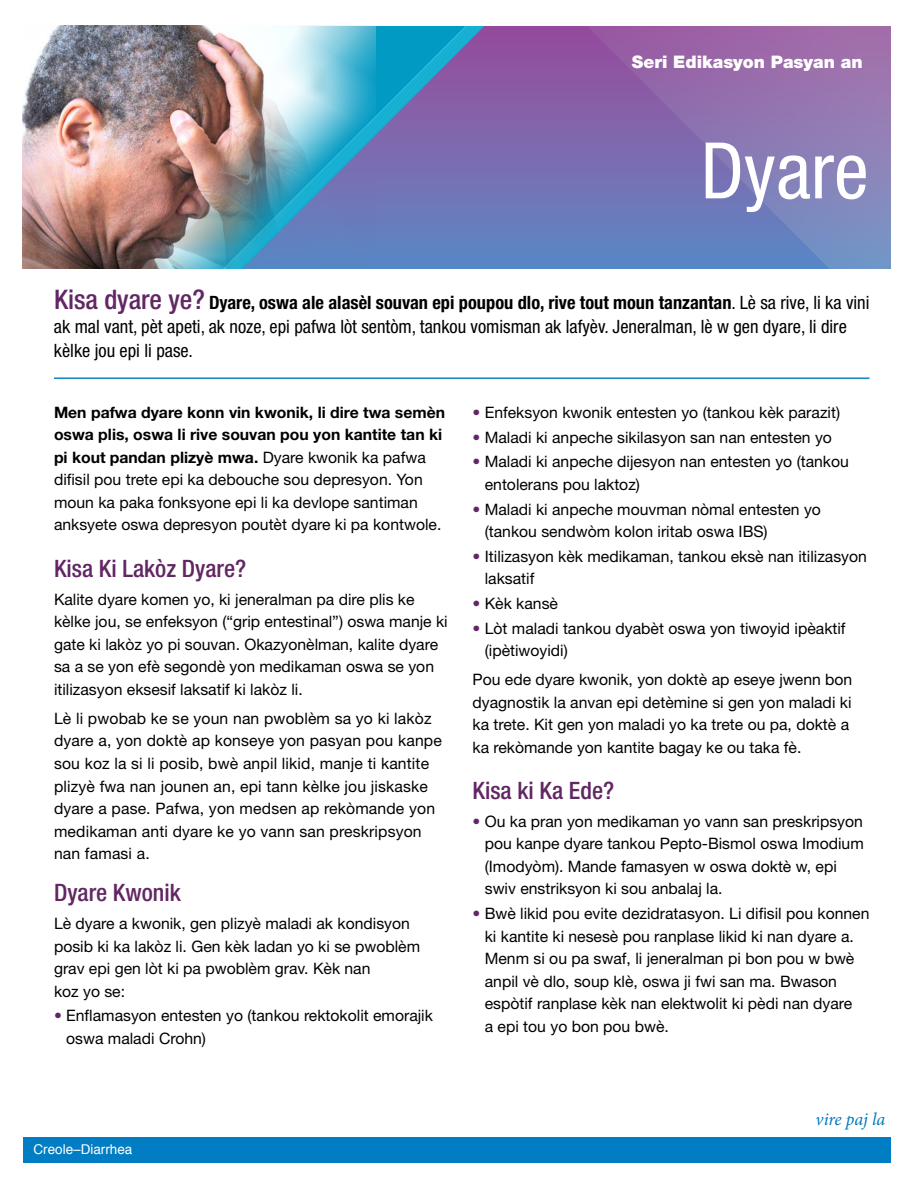
<style>
.page{position:relative;width:918px;height:1188px;background:#fff}
.page>*{position:absolute;margin:0;border:0;box-sizing:border-box;transform-origin:0 0}
.t1{font:condensed 78px "Helvetica Neue";color:#fff}
.t2{font:500 condensed 24px "Helvetica Neue";color:#612663}
.t3{font:condensed 18.3px/24px "Helvetica Neue";color:#000}
.t4{font:italic 18px "Minion Pro";letter-spacing:-.01em;color:#0079c1}
.t5{font:900 17.4px "Helvetica Neue";color:#fff}
.t6{font:15.75px/22.5px "Helvetica Neue";color:#000}
.t7{font:13.5px "Helvetica";color:#fff}
.s1{font-weight:500;font-size:27px;color:#612663}
.s2{font-weight:700}
.s3{color:#612663}
</style>
<div class="page">
<svg style="left:564px;top:26px;width:327px;height:243px;background:#8274b3"></svg>
<div style="left:23px;top:1137px;width:868px;height:26px;background:#007dc3"></div>
<svg style="left:376px;top:26px;width:188px;height:243px;background:#6a72b4"></svg>
<hr style="left:54px;top:377px;width:816px;height:2px;background:#1387c6">
<img style="left:23px;top:26px;width:352px;height:243px">
<p class="t5" style="left:632px;top:51px;width:232px">Seri Edikasyon Pasyan an</p>
<h1 class="t1" style="left:701px;top:126px;width:170px">Dyare</h1>
<p class="t3" style="left:54px;top:291px;width:817px"><span class="s1">Kisa dyare ye?</span> <span class="s2">Dyare, oswa ale alasèl souvan epi poupou dlo, rive tout moun tanzantan</span>. Lè sa rive, li ka vini ak mal vant, pèt apeti, ak noze, epi pafwa lòt sentòm, tankou vomisman ak lafyèv. Jeneralman, lè w gen dyare, li dire kèlke jou epi li pase.</p>
<p class="t6" style="left:54px;top:401px;width:393px"><span class="s2">Men pafwa dyare konn vin kwonik, li dire twa semèn oswa plis, oswa li rive souvan pou yon kantite tan ki pi kout pandan plizyè mwa.</span> Dyare kwonik ka pafwa difisil pou trete epi ka debouche sou depresyon. Yon moun ka paka fonksyone epi li ka devlope santiman anksyete oswa depresyon poutèt dyare ki pa kontwole.</p>
<h2 class="t2" style="left:54px;top:554px;width:194px">Kisa Ki Lakòz Dyare?</h2>
<p class="t6" style="left:54px;top:588px;width:395px">Kalite dyare komen yo, ki jeneralman pa dire plis ke kèlke jou, se enfeksyon (“grip entestinal”) oswa manje ki gate ki lakòz yo pi souvan. Okazyonèlman, kalite dyare sa a se yon efè segondè yon medikaman oswa se yon itilizasyon eksesif laksatif ki lakòz li.</p>
<p class="t6" style="left:54px;top:707px;width:389px">Lè li pwobab ke se youn nan pwoblèm sa yo ki lakòz dyare a, yon doktè ap konseye yon pasyan pou kanpe sou koz la si li posib, bwè anpil likid, manje ti kantite plizyè fwa nan jounen an, epi tann kèlke jou jiskaske dyare a pase. Pafwa, yon medsen ap rekòmande yon medikaman anti dyare ke yo vann san preskripsyon nan famasi a.</p>
<h2 class="t2" style="left:54px;top:878px;width:128px">Dyare Kwonik</h2>
<p class="t6" style="left:54px;top:912px;width:368px">Lè dyare a kwonik, gen plizyè maladi ak kondisyon posib ki ka lakòz li. Gen kèk ladan yo ki se pwoblèm grav epi gen lòt ki pa pwoblèm grav. Kèk nan<br>koz yo se:</p>
<p class="t6" style="left:66px;top:1004px;width:368px;text-indent:-12px"><span class="s3">•</span> Enflamasyon entesten yo (tankou rektokolit emorajik oswa maladi Crohn)</p>
<p class="t7" style="left:33px;top:1139px;width:101px">Creole–Diarrhea</p>
<p class="t6" style="left:473px;top:401px;width:369px"><span class="s3">•</span> Enfeksyon kwonik entesten yo (tankou kèk parazit)</p>
<p class="t6" style="left:473px;top:426px;width:361px"><span class="s3">•</span> Maladi ki anpeche sikilasyon san nan entesten yo</p>
<p class="t6" style="left:485px;top:450px;width:366px;text-indent:-12px"><span class="s3">•</span> Maladi ki anpeche dijesyon nan entesten yo (tankou entolerans pou laktoz)</p>
<p class="t6" style="left:485px;top:497px;width:338px;text-indent:-12px"><span class="s3">•</span> Maladi ki anpeche mouvman nòmal entesten yo (tankou sendwòm kolon iritab oswa IBS)</p>
<p class="t6" style="left:485px;top:545px;width:384px;text-indent:-12px"><span class="s3">•</span> Itilizasyon kèk medikaman, tankou eksè nan itilizasyon laksatif</p>
<p class="t6" style="left:473px;top:592px;width:87px"><span class="s3">•</span> Kèk kansè</p>
<p class="t6" style="left:485px;top:616px;width:362px;text-indent:-12px"><span class="s3">•</span> Lòt maladi tankou dyabèt oswa yon tiwoyid ipèaktif (ipètiwoyidi)</p>
<p class="t6" style="left:473px;top:668px;width:381px">Pou ede dyare kwonik, yon doktè ap eseye jwenn bon dyagnostik la anvan epi detèmine si gen yon maladi ki ka trete. Kit gen yon maladi yo ka trete ou pa, doktè a ka rekòmande yon kantite bagay ke ou taka fè.</p>
<h2 class="t2" style="left:473px;top:776px;width:143px">Kisa ki Ka Ede?</h2>
<p class="t6" style="left:485px;top:810px;width:380px;text-indent:-12px"><span class="s3">•</span> Ou ka pran yon medikaman yo vann san preskripsyon pou kanpe dyare tankou Pepto-Bismol oswa Imodium (Imodyòm). Mande famasyen w oswa doktè w, epi swiv enstriksyon ki sou anbalaj la.</p>
<p class="t6" style="left:485px;top:902px;width:386px;text-indent:-12px"><span class="s3">•</span> Bwè likid pou evite dezidratasyon. Li difisil pou konnen ki kantite ki nesesè pou ranplase likid ki nan dyare a.<br>Menm si ou pa swaf, li jeneralman pi bon pou w bwè anpil vè dlo, soup klè, oswa ji fwi san ma. Bwason espòtif ranplase kèk nan elektwolit ki pèdi nan dyare<br>a epi tou yo bon pou bwè.</p>
<p class="t4" style="left:815px;top:1107px;width:71px">vire paj la</p>
</div>
